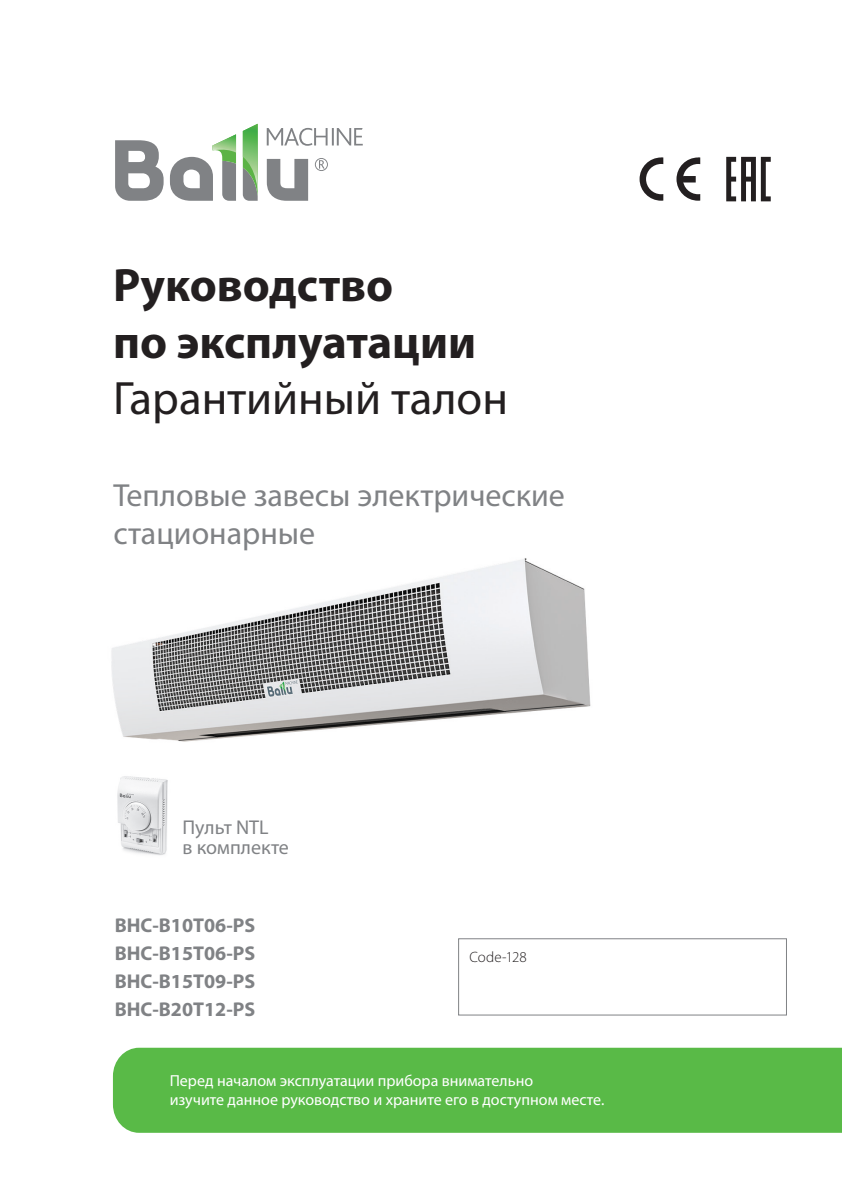
<style>
.page{position:relative;width:842px;height:1191px;background:#fff}
.page>*{position:absolute;margin:0;border:0;box-sizing:border-box;transform-origin:0 0}
.t1{font:700 47px "Myriad Pro";color:#231f20}
.t2{font:47px "Myriad Pro";color:#231f20}
.t3{font:32px/38.4px "Myriad Pro";color:#808285}
.t4{font:700 20px "Myriad Pro";color:#808285}
.t5{font:20px "Myriad Pro";color:#808285}
.t6{font:16px "Myriad Pro";color:#fff}
.t7{font:300 15px "Myriad Pro";letter-spacing:-.005em;color:#231f20}
</style>
<div class="page">
<div style="left:113px;top:1047px;width:729px;height:85px;background:#59ba47"></div>
<div style="left:458px;top:938px;width:329px;height:77px;border:1px solid #808285"></div>
<svg style="left:639px;top:157px;width:24px;height:44px"></svg>
<svg style="left:676px;top:157px;width:24px;height:44px"></svg>
<img style="left:111px;top:558px;width:480px;height:184px">
<img style="left:117px;top:776px;width:51px;height:79px">
<svg style="left:115px;top:124px;width:248px;height:77px"></svg>
<svg style="left:726px;top:157px;width:45px;height:44px"></svg>
<p class="t1" style="left:113px;top:255px;width:282px">Руководство</p>
<p class="t1" style="left:113px;top:311px;width:365px">по эксплуатации</p>
<p class="t2" style="left:113px;top:369px;width:397px">Гарантийный талон</p>
<p class="t3" style="left:113px;top:475px;width:453px">Тепловые завесы электрические стационарные</p>
<p class="t5" style="left:183px;top:814px;width:88px">Пульт NTL</p>
<p class="t5" style="left:183px;top:834px;width:108px">в комплекте</p>
<p class="t4" style="left:115px;top:911px;width:142px">BHC-B10T06-PS</p>
<p class="t4" style="left:115px;top:939px;width:142px">BHC-B15T06-PS</p>
<p class="t4" style="left:115px;top:967px;width:142px">BHC-B15T09-PS</p>
<p class="t4" style="left:115px;top:995px;width:142px">BHC-B20T12-PS</p>
<p class="t7" style="left:469px;top:948px;width:59px">Code-128</p>
<p class="t6" style="left:170px;top:1070px;width:365px">Перед началом эксплуатации прибора внимательно</p>
<p class="t6" style="left:170px;top:1090px;width:436px">изучите данное руководство и храните его в доступном месте.</p>
</div>
